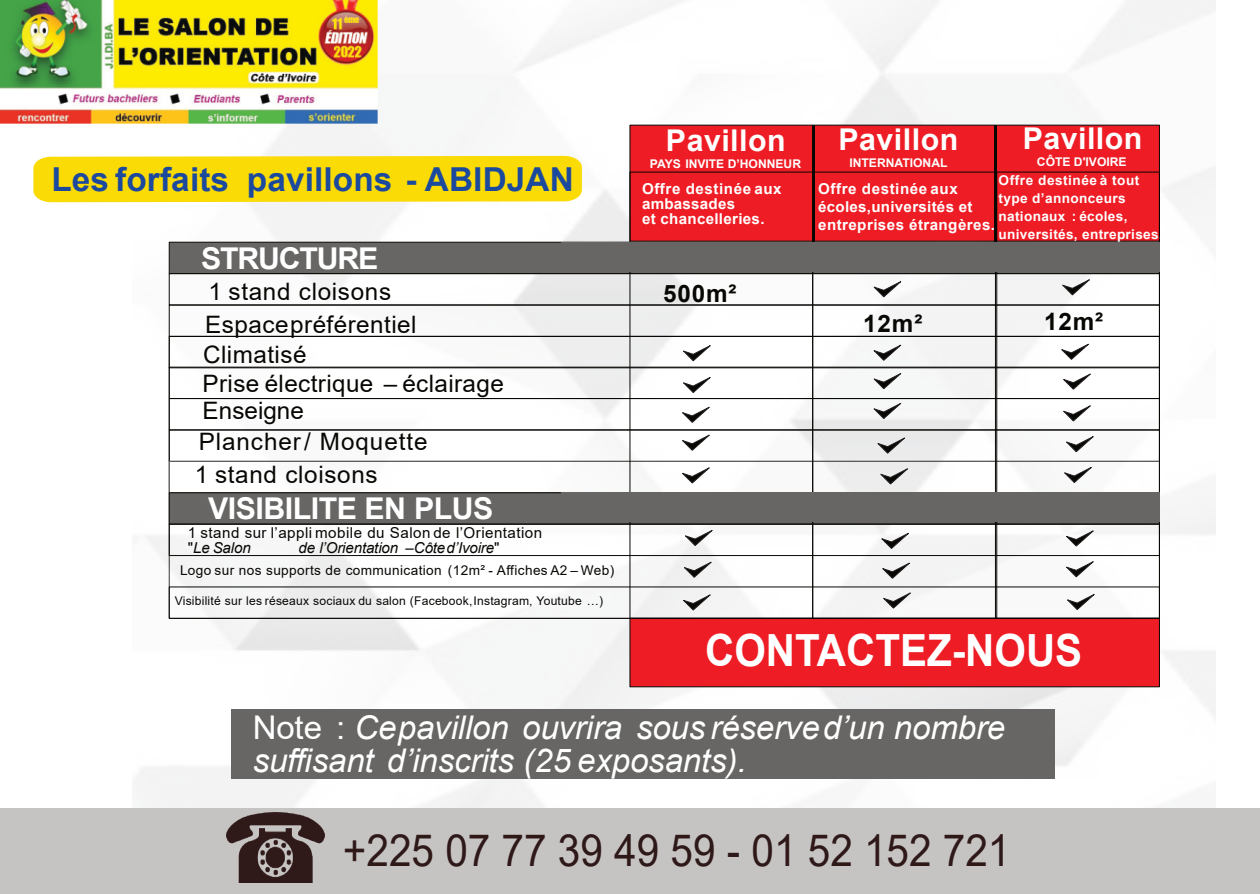
<style>
.page{position:relative;width:1260px;height:894px;background:#fff}
.page>*{position:absolute;margin:0;border:0;box-sizing:border-box;transform-origin:0 0}
.t1{font:44.4px "Arial";color:#2e1818;scale:.91 1}
.t2{font:700 44.4px "Arial";color:#fff;scale:.91 1}
.t3{font:700 33px "Arial";letter-spacing:.005em;color:#1b499e}
.t4{font:italic 32.7px/32.7px "Arial";letter-spacing:-.005em;color:#fff}
.t5{font:700 30px "Arial";color:#fff}
.t6{font:700 30px "Arial";letter-spacing:-.04em;color:#fff}
.t7{font:24px/29.7px "Arial";letter-spacing:.02em;color:#080704}
.t8{font:24px/32.7px "Arial";letter-spacing:.04em;color:#080704}
.t9{font:700 24px "Arial";letter-spacing:.035em;color:#080704}
.t10{font:700 15px/15px "Arial";letter-spacing:.03em;color:#fff}
.t11{font:15px/15px "Arial";letter-spacing:.03em;color:#080704}
.t12{font:italic 15px "Arial";letter-spacing:-.01em;color:#080704}
.t13{font:700 13.5px/18px "Arial";letter-spacing:.02em;color:#fff}
.t14{font:13.5px "Arial";letter-spacing:.025em;color:#080704}
.t15{font:12px "Arial";letter-spacing:.015em;color:#080704}
.t16{font:700 12px "Arial";color:#fff}
.s1{font-style:italic}
.s2{font-style:normal}
</style>
<div class="page">
<img style="left:132px;top:0;width:1083px;height:808px">
<div style="left:169px;top:305px;width:990px;height:32px;border:1px solid #080704"></div>
<div style="left:169px;top:242px;width:990px;height:32px;background:#676665;border:1px solid #080704"></div>
<div style="left:629px;top:125px;width:530px;height:116px;background:#ee1c24"></div>
<div style="left:629px;top:618px;width:530px;height:69px;background:#ee1c24;border:1px solid #080704"></div>
<div style="left:169px;top:367px;width:990px;height:32px;border:1px solid #080704"></div>
<div style="left:169px;top:398px;width:990px;height:32px;border:1px solid #080704"></div>
<div style="left:169px;top:429px;width:990px;height:32px;border:1px solid #080704"></div>
<div style="left:169px;top:461px;width:990px;height:32px;border:1px solid #676665"></div>
<div style="left:169px;top:492px;width:990px;height:32px;background:#676665;border:1px solid #080704"></div>
<div style="left:169px;top:524px;width:990px;height:32px;border:1px solid #080704"></div>
<hr style="left:812px;top:125px;width:3px;height:116px;background:#080704">
<hr style="left:994px;top:125px;width:2px;height:116px;background:#080704">
<div style="left:995px;top:172px;width:164px;height:446px;border:1px solid #080704"></div>
<div style="left:561px;top:242px;width:598px;height:29px;background:#676665"></div>
<div style="left:561px;top:492px;width:598px;height:30px;background:#676665"></div>
<div style="left:231px;top:709px;width:823px;height:70px;background:#676665"></div>
<div style="left:33px;top:156px;width:549px;height:46px;background:#fbdb05"></div>
<img style="left:0;top:0;width:377px;height:123px">
<div style="left:0;top:808px;width:1259px;height:86px;background:#c6c4c3"></div>
<img style="left:226px;top:812px;width:98px;height:70px">
<svg style="left:682px;top:342px;width:32px;height:20px"></svg>
<svg style="left:682px;top:374px;width:32px;height:19px"></svg>
<svg style="left:681px;top:404px;width:32px;height:19px"></svg>
<svg style="left:681px;top:432px;width:32px;height:19px"></svg>
<svg style="left:681px;top:464px;width:32px;height:20px"></svg>
<svg style="left:684px;top:527px;width:32px;height:19px"></svg>
<svg style="left:683px;top:559px;width:32px;height:19px"></svg>
<svg style="left:682px;top:591px;width:32px;height:20px"></svg>
<svg style="left:882px;top:589px;width:32px;height:20px"></svg>
<svg style="left:881px;top:560px;width:33px;height:19px"></svg>
<svg style="left:880px;top:530px;width:33px;height:19px"></svg>
<svg style="left:879px;top:465px;width:33px;height:20px"></svg>
<svg style="left:876px;top:435px;width:33px;height:19px"></svg>
<svg style="left:873px;top:400px;width:32px;height:19px"></svg>
<svg style="left:873px;top:370px;width:32px;height:19px"></svg>
<svg style="left:873px;top:342px;width:32px;height:19px"></svg>
<svg style="left:873px;top:278px;width:32px;height:20px"></svg>
<svg style="left:1061px;top:276px;width:32px;height:20px"></svg>
<svg style="left:1060px;top:341px;width:32px;height:19px"></svg>
<svg style="left:1062px;top:371px;width:32px;height:19px"></svg>
<svg style="left:1062px;top:402px;width:32px;height:20px"></svg>
<svg style="left:1065px;top:433px;width:32px;height:20px"></svg>
<svg style="left:1063px;top:464px;width:32px;height:19px"></svg>
<svg style="left:1065px;top:527px;width:32px;height:20px"></svg>
<svg style="left:1065px;top:558px;width:32px;height:20px"></svg>
<svg style="left:1066px;top:591px;width:32px;height:19px"></svg>
<h2 class="t3" style="left:51px;top:167px;width:524px">Les forfaits pavillons - ABIDJAN</h2>
<h3 class="t6" style="left:201px;top:247px;width:179px">STRUCTURE</h3>
<h3 class="t7" style="left:203px;top:279px;width:303px">1 stand cloisons<br>Espacepréférentiel<br>Climatisé<br>Prise électrique – éclairage<br>Enseigne</h3>
<h3 class="t8" style="left:195px;top:427px;width:234px">Plancher/ Moquette<br>1 stand cloisons</h3>
<h3 class="t5" style="left:208px;top:497px;width:287px">VISIBILITE EN PLUS</h3>
<p class="t11" style="left:188px;top:526px;width:356px">1 stand sur l’appli mobile du Salon de l’Orientation "<span class="s1">Le Salon</span></p>
<p class="t12" style="left:298px;top:541px;width:202px">de l’Orientation –Côted’Ivoire<span class="s2">"</span></p>
<p class="t14" style="left:180px;top:565px;width:435px">Logo sur nos supports de communication (12m² - Affiches A2 – Web)</p>
<p class="t15" style="left:175px;top:596px;width:430px">Visibilité sur les réseaux sociaux du salon (Facebook,Instagram, Youtube …)</p>
<h3 class="t5" style="left:1022px;top:127px;width:121px">Pavillon</h3>
<p class="t16" style="left:1036px;top:157px;width:91px">CÔTE D'IVOIRE</p>
<h3 class="t5" style="left:838px;top:128px;width:121px">Pavillon</h3>
<p class="t16" style="left:849px;top:158px;width:100px">INTERNATIONAL</p>
<h3 class="t5" style="left:666px;top:129px;width:121px">Pavillon</h3>
<p class="t16" style="left:650px;top:159px;width:153px">PAYS INVITE D’HONNEUR</p>
<p class="t10" style="left:642px;top:183px;width:141px">Offre destinée aux ambassades<br>et chancelleries.</p>
<p class="t10" style="left:818px;top:181px;width:178px;line-height:18px">Offre destinée aux écoles,universités et entreprises étrangères.</p>
<p class="t13" style="left:998px;top:173px;width:166px">Offre destinée à tout type d’annonceurs nationaux : écoles, universités, entreprises.</p>
<h3 class="t9" style="left:663px;top:284px;width:75px">500m²</h3>
<h3 class="t9" style="left:863px;top:314px;width:61px">12m²</h3>
<h3 class="t9" style="left:1044px;top:312px;width:61px">12m²</h3>
<h1 class="t2" style="left:705px;top:634px;width:416px">CONTACTEZ-NOUS</h1>
<h3 class="t4" style="left:253px;top:714px;width:754px"><span class="s2">Note :</span> Cepavillon ouvrira sous réserved’un nombre suffisant d’inscrits (25 exposants).</h3>
<h1 class="t1" style="left:343px;top:833px;width:735px">+225 07 77 39 49 59 - 01 52 152 721</h1>
</div>
